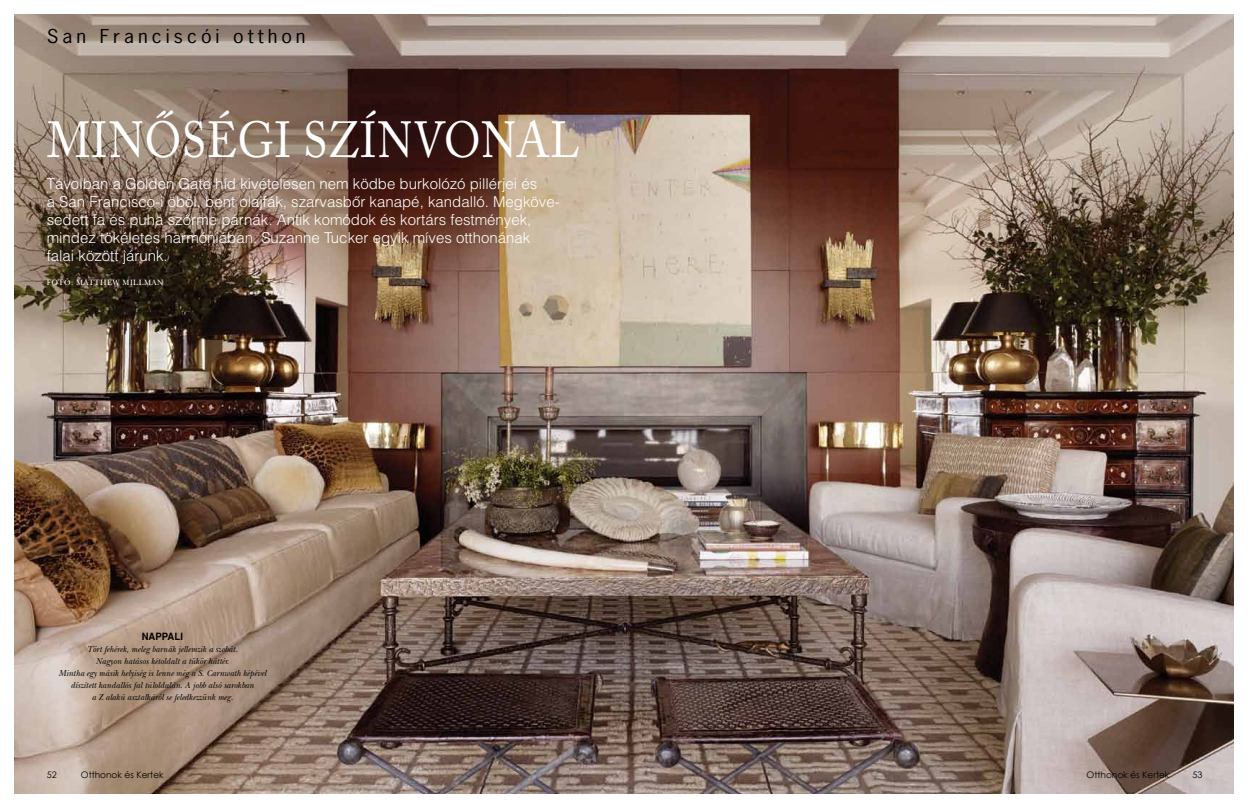
<style>
.page{position:relative;width:1248px;height:808px;background:#fff}
.page>*{position:absolute;margin:0;border:0;box-sizing:border-box;transform-origin:0 0}
.t1{font:50.3px "Adobe Caslon Pro";letter-spacing:.015em;color:#fff;scale:.88 1}
.t2{font:18px "News Gothic H Regular";letter-spacing:.2em;color:#000;scale:1.1 1}
.t3{font:300 15px/18px "H Helvetica";color:#fff}
.t4{font:700 10px "H Helvetica";letter-spacing:.005em;color:#000;scale:.95 1}
.t5{font:italic 9px/12px "H New Baskerville";letter-spacing:.005em;color:#000;text-align:center;scale:.95 1}
.t6{font:9px "Century Gothic";color:#000}
.t7{font:8px "H New Baskerville Roman";letter-spacing:.05em;color:#fff}
</style>
<div class="page">
<img style="left:14px;top:14px;width:1219px;height:780px">
<p class="t2" style="left:47px;top:25px;width:237px">San Franciscói otthon</p>
<h1 class="t1" style="left:47px;top:110px;width:606px">MINŐSÉGI SZÍNVONAL</h1>
<p class="t3" style="left:47px;top:174px;width:514px">Távolban a Golden Gate híd kivételesen nem ködbe burkolózó pillérjei és<br>a San Francisco-i öböl, bent olajfák, szarvasbôr kanapé, kandalló. Megköve&shy;sedett fa és puha szôrme párnák. Antik komódok és kortárs festmények, mindez tökéletes harmóniában. Suzanne Tucker egyik míves otthonának falai között járunk.</p>
<p class="t7" style="left:47px;top:277px;width:118px">FOTÓ: MATTHEW MILLMAN</p>
<p class="t4" style="left:142px;top:631px;width:45px">NAPPALI</p>
<p class="t5" style="left:58px;top:643px;width:220px">Tört fehérek, meleg barnák jellemzik a szobát.<br>Nagyon hatásos kétoldalt a tükör háttér.<br>Mintha egy másik helyiség is lenne még a S. Carnwath képével díszített kandallós fal túloldalán. A jobb alsó sarokban<br>a Z alakú asztalkáról se feledkezzünk meg.</p>
<p class="t6" style="left:47px;top:769px;width:11px">52</p>
<p class="t6" style="left:81px;top:769px;width:84px">Otthonok és Kertek</p>
<p class="t6" style="left:1086px;top:769px;width:84px">Otthonok és Kertek</p>
<p class="t6" style="left:1192px;top:769px;width:11px">53</p>
</div>
